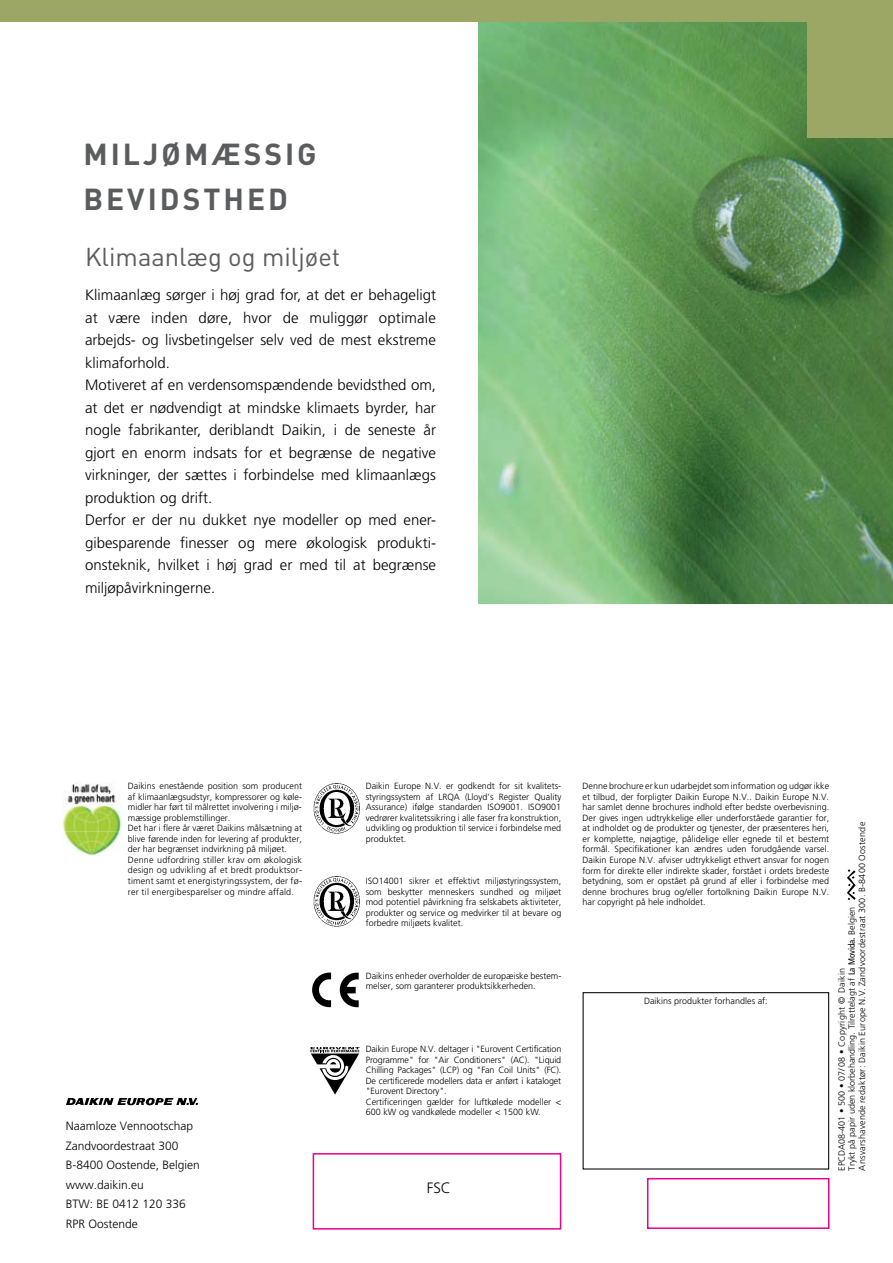
<style>
.page{position:relative;width:893px;height:1263px;background:#fff}
.page>*{position:absolute;margin:0;border:0;box-sizing:border-box;transform-origin:0 0}
.t1{font:700 30px/45px "DIN";letter-spacing:.1em;color:#5b5c5e}
.t2{font:25.5px "DIN";color:#5b5c5e}
.t3{font:300 15px/22.5px "Frutiger";color:#000}
.t4{font:300 12px/19.5px "Frutiger";color:#000}
.t5{font:300 9px/10.5px "Frutiger";color:#000;text-align:justify}
.t6{font:300 9px/10.2px "Frutiger";letter-spacing:.03em;color:#000}
.s1{font-weight:400;font-stretch:condensed}
.s2{font-weight:700;font-stretch:condensed}
</style>
<div class="page">
<img style="left:478px;top:21px;width:415px;height:583px">
<div style="left:647px;top:1178px;width:182px;height:51px;border:2px solid #ec008c"></div>
<div style="left:313px;top:1153px;width:248px;height:76px;border:2px solid #ec008c"></div>
<img style="left:63px;top:783px;width:58px;height:72px">
<div style="left:807px;top:0;width:86px;height:137px;background:#9ca765"></div>
<div style="left:0;top:0;width:893px;height:21px;background:#9ca765"></div>
<svg style="left:847px;top:869px;width:9px;height:31px"></svg>
<div style="left:583px;top:992px;width:246px;height:177px;border:1px solid #000"></div>
<svg style="left:66px;top:1098px;width:132px;height:7px"></svg>
<img style="left:313px;top:783px;width:47px;height:50px">
<svg style="left:312px;top:972px;width:19px;height:35px"></svg>
<svg style="left:340px;top:973px;width:19px;height:34px"></svg>
<img style="left:313px;top:876px;width:47px;height:50px">
<svg style="left:310px;top:1047px;width:50px;height:47px"></svg>
<h1 class="t1" style="left:83px;top:131px;width:234px">MILJØMÆSSIG<br>BEVIDSTHED</h1>
<h2 class="t2" style="left:85px;top:243px;width:257px">Klimaanlæg og miljøet</h2>
<p class="t3" style="left:85px;top:284px;width:352px">Klimaanlæg sørger i høj grad for, at det er behageligt at være inden døre, hvor de muliggør optimale arbejds- og livsbetingelser selv ved de mest ekstreme klimaforhold.<br>Motiveret af en verdensomspændende bevidsthed om, at det er nødvendigt at mindske klimaets byrder, har nogle fabrikanter, deriblandt Daikin, i de seneste år gjort en enorm indsats for et begrænse de negative virkninger, der sættes i forbindelse med klimaanlægs produktion og drift.<br>Derfor er der nu dukket nye modeller op med ener&shy;gibesparende finesser og mere økologisk produkti&shy;onsteknik, hvilket i høj grad er med til at begrænse miljøpåvirkningerne.</p>
<p class="t5" style="left:128px;top:781px;width:176px;text-align:left">Daikins enestående position som producent af klimaanlægsudstyr, kompressorer og køle&shy;midler har ført til målrettet involvering i miljø&shy;mæssige problemstillinger.<br>Det har i flere år været Daikins målsætning at blive førende inden for levering af produkter, der har begrænset indvirkning på miljøet.<br>Denne udfordring stiller krav om økologisk design og udvikling af et bredt produktsor&shy;timent samt et energistyringssystem, der fø&shy;rer til energibesparelser og mindre affald.</p>
<h3 class="t4" style="left:66px;top:1116px;width:136px">Naamloze Vennootschap<br>Zandvoordestraat 300<br>B-8400 Oostende, Belgien www.daikin.eu<br>BTW: BE 0412 120 336<br>RPR Oostende</h3>
<p class="t5" style="left:366px;top:781px;width:197px">Daikin Europe N.V. er godkendt for sit kvalitets&shy;styringssystem af LRQA (Lloyd’s Register Quality Assurance) ifølge standarden ISO9001. ISO9001 vedrører kvalitetssikring i alle faser fra konstruktion, udvikling og produktion til service i forbindelse med produktet.</p>
<p class="t5" style="left:366px;top:876px;width:197px">ISO14001 sikrer et effektivt miljøstyringssystem, som beskytter menneskers sundhed og miljøet mod potentiel påvirkning fra selskabets aktiviteter, produkter og service og medvirker til at bevare og forbedre miljøets kvalitet.</p>
<p class="t5" style="left:366px;top:970px;width:197px">Daikins enheder overholder de europæiske bestem&shy;melser, som garanterer produktsikkerheden.</p>
<p class="t5" style="left:366px;top:1044px;width:197px;text-align:left">Daikin Europe N.V. deltager i "Eurovent Certification Programme" for "Air Conditioners" (AC). "Liquid Chilling Packages" (LCP) og "Fan Coil Units" (FC).<br>De certificerede modellers data er anført i kataloget "Eurovent Directory".<br>Certificeringen gælder for luftkølede modeller &lt; 600 kW og vandkølede modeller &lt; 1500 kW.</p>
<h3 class="t3" style="left:427px;top:1176px;width:26px">FSC</h3>
<p class="t5" style="left:583px;top:781px;width:248px">Denne brochure er kun udarbejdet som information og udgør ikke et tilbud, der forpligter Daikin Europe N.V.. Daikin Europe N.V. har samlet denne brochures indhold efter bedste overbevisning.<br>Der gives ingen udtrykkelige eller underforståede garantier for, at indholdet og de produkter og tjenester, der præsenteres heri, er komplette, nøjagtige, pålidelige eller egnede til et bestemt formål. Specifikationer kan ændres uden forudgående varsel.<br>Daikin Europe N.V. afviser udtrykkeligt ethvert ansvar for nogen form for direkte eller indirekte skader, forstået i ordets bredeste betydning, som er opstået på grund af eller i forbindelse med denne brochures brug og/eller fortolkning Daikin Europe N.V. har copyright på hele indholdet.</p>
<p class="t5" style="left:644px;top:995px;width:125px">Daikins produkter forhandles af:</p>
<p class="t6" style="left:836px;top:1171px;width:350px;rotate:-90deg">EPCDA08-401 • 500 • 07/08 • Copyright © Daikin<br>Trykt på papir uden klorbehandling. Tilrettelagt af <span class="s1">La Movida</span><span class="s2">.</span> Belgien<br>Ansvarshavende redaktør: Daikin Europe N.V. Zandvoordestraat 300. B-8400 Oostende</p>
</div>
